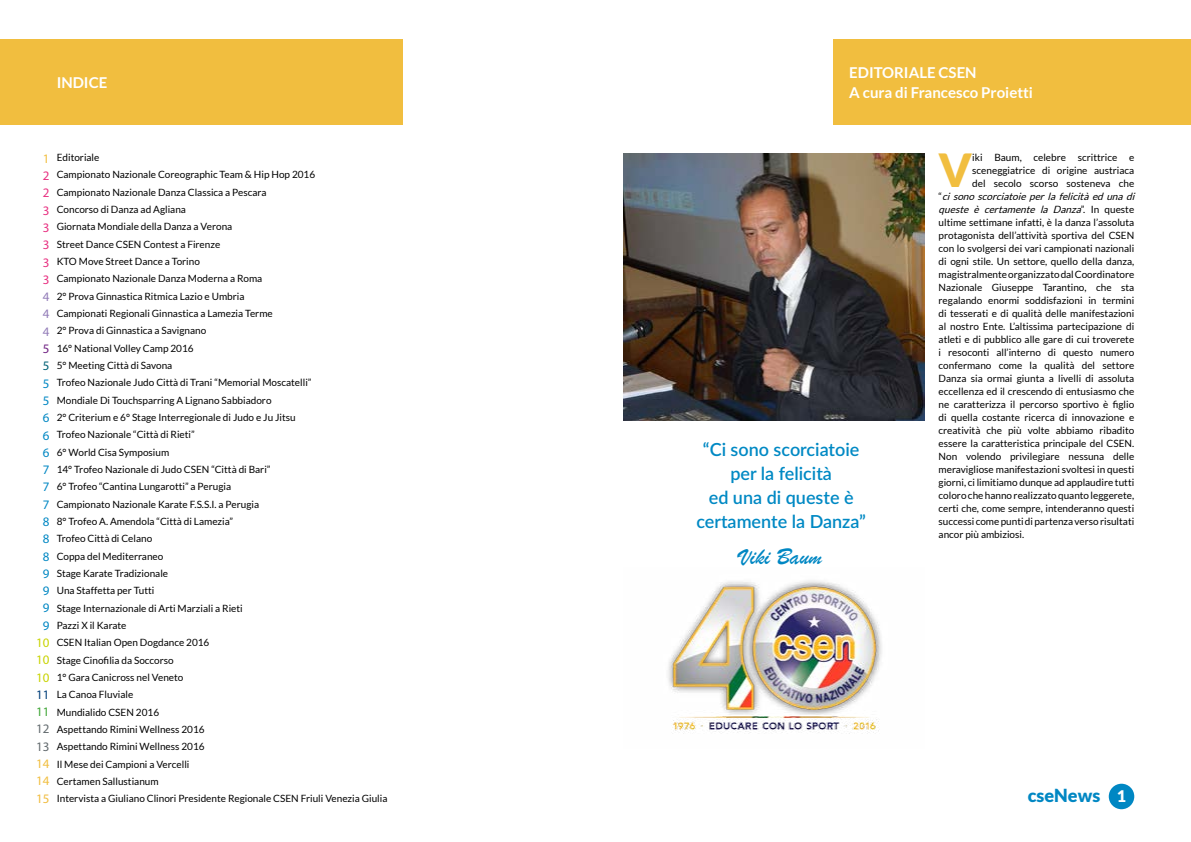
<style>
.page{position:relative;width:1191px;height:842px;background:#fff}
.page>*{position:absolute;margin:0;border:0;box-sizing:border-box;transform-origin:0 0}
.t1{font:900 45.7px "Lato";color:#f1be3f}
.t2{font:24px "Brush Script";color:#0087c3}
.t3{font:600 18px/24px "Lato";color:#0089c4;text-align:center}
.t4{font:900 18px "Lato";color:#0087c3}
.t5{font:700 15px/20px "Lato";color:#fff}
.t6{font:13px/17.3px "Myriad Pro";color:#0087c3;text-align:justify}
.t7{font:13px/17.3px "Myriad Pro";color:#e83181;text-align:justify}
.t8{font:13px/17.3px "Myriad Pro";color:#c8d300;text-align:justify}
.t9{font:13px/17.3px "Myriad Pro";color:#f1be3f}
.t10{font:13px/17.3px "Myriad Pro";color:#626a6e}
.t11{font:13px/17.3px "Myriad Pro";color:#927cb8;text-align:justify}
.t12{font:13px "Myriad Pro";color:#003f7a}
.t13{font:13px "Myriad Pro";color:#3fa535}
.t14{font:13px "Myriad Pro";color:#f0bc3f}
.t15{font:13px "Myriad Pro";color:#702283}
.t16{font:13px "Myriad Pro";color:#006176}
.t17{font:10px/17.3px "Lato";color:#000}
.t18{font:italic 10px "Lato";color:#000}
.s1{font-style:normal}
.s2{font-size:16px;color:#fff}
</style>
<div class="page">
<div style="left:834px;top:40px;width:357px;height:85px;background:#f1be3f"></div>
<div style="left:0;top:40px;width:402px;height:85px;background:#f1be3f"></div>
<img style="left:624px;top:153px;width:300px;height:268px">
<img style="left:668px;top:580px;width:214px;height:154px">
<div style="left:1108px;top:784px;width:26px;height:25px;background:#0087c3;border-radius:50%"></div>
<h3 class="t5" style="left:57px;top:73px;width:52px">INDICE</h3>
<p class="t17" style="left:57px;top:149px;width:332px">Editoriale<br>Campionato Nazionale Coreographic Team &amp; Hip Hop 2016<br>Campionato Nazionale Danza Classica a Pescara<br>Concorso di Danza ad Agliana<br>Giornata Mondiale della Danza a Verona<br>Street Dance CSEN Contest a Firenze<br>KTO Move Street Dance a Torino<br>Campionato Nazionale Danza Moderna a Roma<br>2° Prova Ginnastica Ritmica Lazio e Umbria<br>Campionati Regionali Ginnastica a Lamezia Terme<br>2° Prova di Ginnastica a Savignano<br>16° National Volley Camp 2016<br>5° Meeting Città di Savona<br>Trofeo Nazionale Judo Città di Trani “Memorial Moscatelli”<br>Mondiale Di Touchsparring A Lignano Sabbiadoro<br>2° Criterium e 6° Stage Interregionale di Judo e Ju Jitsu<br>Trofeo Nazionale “Città di Rieti”<br>6° World Cisa Symposium<br>14° Trofeo Nazionale di Judo CSEN “Città di Bari”<br>6° Trofeo “Cantina Lungarotti” a Perugia<br>Campionato Nazionale Karate F.S.S.I. a Perugia<br>8° Trofeo A. Amendola “Città di Lamezia”<br>Trofeo Città di Celano<br>Coppa del Mediterraneo<br>Stage Karate Tradizionale<br>Una Staffetta per Tutti<br>Stage Internazionale di Arti Marziali a Rieti<br>Pazzi X il Karate<br>CSEN Italian Open Dogdance 2016<br>Stage Cinofilia da Soccorso<br>1° Gara Canicross nel Veneto<br>La Canoa Fluviale<br>Mundialido CSEN 2016<br>Aspettando Rimini Wellness 2016<br>Aspettando Rimini Wellness 2016<br>Il Mese dei Campioni a Vercelli<br>Certamen Sallustianum<br>Intervista a Giuliano Clinori Presidente Regionale CSEN Friuli Venezia Giulia</p>
<h3 class="t9" style="left:43px;top:150px;width:8px">1</h3>
<h3 class="t7" style="left:43px;top:167px;width:8px">2<br>2<br>3<br>3<br>3<br>3<br>3</h3>
<h3 class="t11" style="left:43px;top:288px;width:8px">4<br>4<br>4</h3>
<h3 class="t15" style="left:43px;top:341px;width:8px">5</h3>
<h3 class="t16" style="left:43px;top:358px;width:8px">5</h3>
<h3 class="t6" style="left:43px;top:374px;width:8px">5<br>5<br>6<br>6<br>6<br>7<br>7<br>7<br>8<br>8<br>8<br>9<br>9<br>9<br>9</h3>
<h3 class="t8" style="left:36px;top:634px;width:15px">10<br>10<br>10</h3>
<h3 class="t12" style="left:36px;top:686px;width:15px">11</h3>
<h3 class="t13" style="left:36px;top:704px;width:15px">11</h3>
<h3 class="t10" style="left:36px;top:720px;width:15px">12<br>13</h3>
<h3 class="t9" style="left:36px;top:755px;width:15px">14<br>14</h3>
<h3 class="t14" style="left:36px;top:790px;width:15px">15</h3>
<h3 class="t5" style="left:849px;top:63px;width:185px">EDITORIALE CSEN<br>A cura di Francesco Proietti</h3>
<h3 class="t3" style="left:696px;top:437px;width:171px">“Ci sono scorciatoie per la felicità<br>ed una di queste è certamente la Danza”</h3>
<h2 class="t2" style="left:740px;top:542px;width:83px">Viki Baum</h2>
<h1 class="t1" style="left:938px;top:144px;width:35px">V</h1>
<p class="t17" style="left:972px;top:149px;width:163px">iki Baum, celebre scrittrice e</p>
<p class="t17" style="left:972px;top:162px;width:163px">sceneggiatrice di origine austriaca</p>
<p class="t17" style="left:972px;top:175px;width:163px">del secolo scorso sosteneva che</p>
<p class="t18" style="left:938px;top:191px;width:200px"><span class="s1">“</span> cisono scorciatoieperlafelicitàed unadi</p>
<p class="t18" style="left:938px;top:204px;width:197px">queste è certamente la Danza<span class="s1">”. I n q u e s t e</span></p>
<p class="t17" style="left:938px;top:214px;width:197px">ultime settimane infatti, è la danza l’assoluta</p>
<p class="t17" style="left:938px;top:227px;width:197px">protagonista dell’attività sportiva del CSEN</p>
<p class="t17" style="left:938px;top:240px;width:197px">con lo svolgersi dei vari campionati nazionali</p>
<p class="t17" style="left:938px;top:253px;width:197px">di ogni stile. Un settore, quello della danza,</p>
<p class="t17" style="left:938px;top:266px;width:197px">magistralmente organizzato dal Coordinatore</p>
<p class="t17" style="left:938px;top:279px;width:197px">Nazionale Giuseppe Tarantino, che sta</p>
<p class="t17" style="left:938px;top:292px;width:197px">regalando enormi soddisfazioni in termini</p>
<p class="t17" style="left:938px;top:305px;width:197px">di tesserati e di qualità delle manifestazioni</p>
<p class="t17" style="left:938px;top:318px;width:197px">al nostro Ente. L’altissima partecipazione di</p>
<p class="t17" style="left:938px;top:331px;width:197px">atleti e di pubblico alle gare di cui troverete</p>
<p class="t17" style="left:938px;top:344px;width:197px">i resoconti all’interno di questo numero</p>
<p class="t17" style="left:938px;top:357px;width:197px">confermano come la qualità del settore</p>
<p class="t17" style="left:938px;top:370px;width:197px">Danza sia ormai giunta a livelli di assoluta</p>
<p class="t17" style="left:938px;top:383px;width:197px">eccellenza ed il crescendo di entusiasmo che</p>
<p class="t17" style="left:938px;top:396px;width:197px">ne caratterizza il percorso sportivo è figlio</p>
<p class="t17" style="left:938px;top:409px;width:197px">di quella costante ricerca di innovazione e</p>
<p class="t17" style="left:938px;top:422px;width:197px">creatività che più volte abbiamo ribadito</p>
<p class="t17" style="left:938px;top:435px;width:197px">essere la caratteristica principale del CSEN.</p>
<p class="t17" style="left:938px;top:448px;width:197px">Non volendo privilegiare nessuna delle</p>
<p class="t17" style="left:938px;top:461px;width:197px">meravigliose manifestazioni svoltesi in questi</p>
<p class="t17" style="left:938px;top:474px;width:197px">giorni, ci limitiamo dunque ad applaudire tutti</p>
<p class="t17" style="left:938px;top:487px;width:197px">coloro che hanno realizzato quanto leggerete,</p>
<p class="t17" style="left:938px;top:500px;width:197px">certi che, come sempre, intenderanno questi</p>
<p class="t17" style="left:938px;top:513px;width:197px">successi come punti di partenza verso risultati</p>
<p class="t17" style="left:938px;top:526px;width:87px">ancor più ambiziosi.</p>
<h3 class="t4" style="left:1027px;top:785px;width:100px">cseNews <span class="s2">1</span></h3>
</div>
